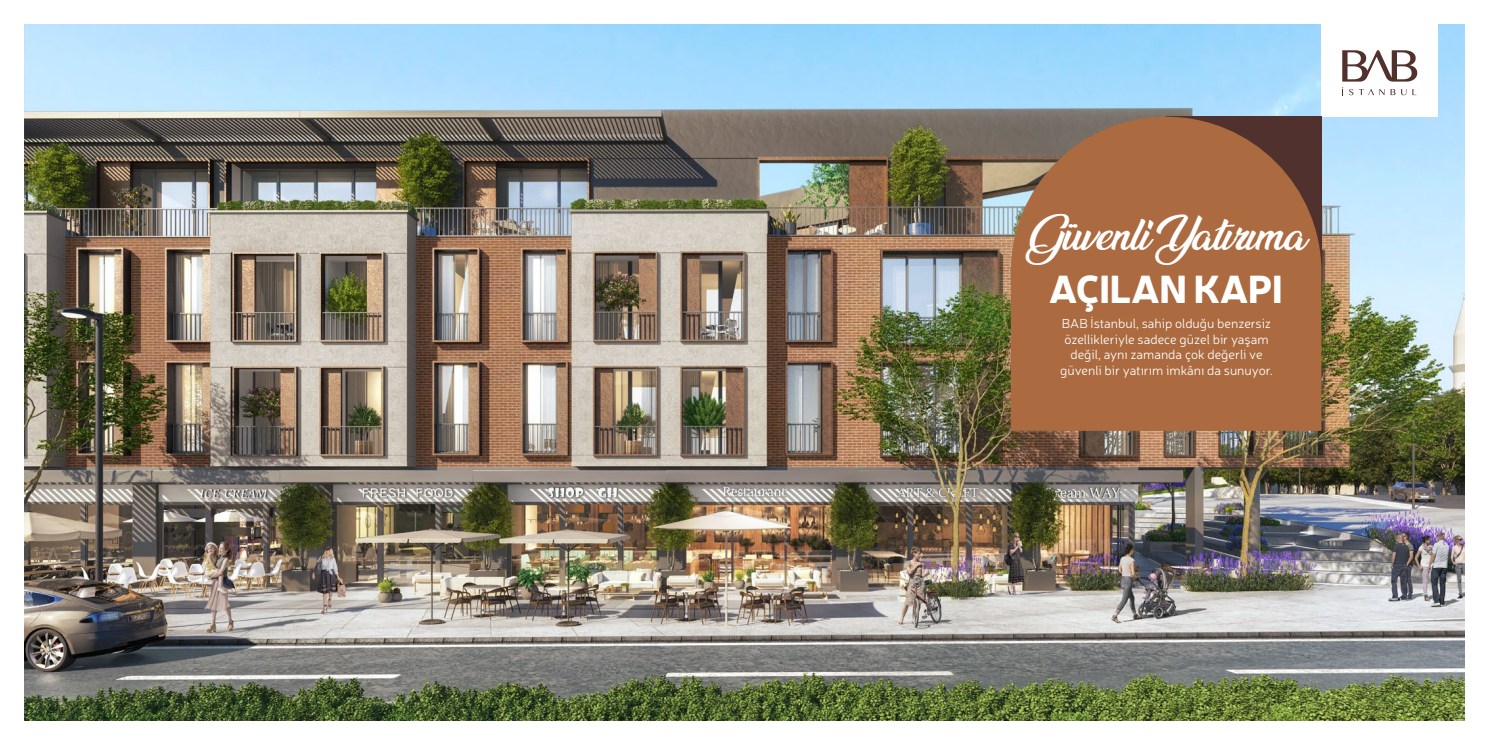
<style>
.page{position:relative;width:1489px;height:745px;background:#fff}
.page>*{position:absolute;margin:0;border:0;box-sizing:border-box;transform-origin:0 0}
.t1{font:900 38.5px "Ananda";letter-spacing:-.02em;color:#fff}
.t2{font:900 38.5px "Neris";letter-spacing:-.02em;color:#fff}
.t3{font:300 13.12px/15.8px "Neris";color:#fff;text-align:center}
</style>
<div class="page">
<img style="left:25px;top:25px;width:1438px;height:694px">
<div style="left:1321px;top:0;width:116px;height:117px;background:#fff"></div>
<svg style="left:1379px;top:89px;width:5px;height:6px"></svg>
<svg style="left:1390px;top:89px;width:16px;height:6px"></svg>
<svg style="left:1412px;top:89px;width:4px;height:6px"></svg>
<svg style="left:1342px;top:50px;width:75px;height:31px"></svg>
<svg style="left:1342px;top:87px;width:31px;height:8px"></svg>
<svg style="left:1010px;top:117px;width:311px;height:313px;background:#a46840"></svg>
<h1 class="t1" style="left:1026px;top:214px;width:282px">Güvenli Yatırıma</h1>
<h1 class="t2" style="left:1048px;top:260px;width:236px">AÇILAN KAPI</h1>
<p class="t3" style="left:1060px;top:315px;width:214px">BAB İstanbul, sahip olduğu benzersiz özellikleriyle sadece güzel bir yaşam değil, aynı zamanda çok değerli ve güvenli bir yatırım imkânı da sunuyor.</p>
</div>
